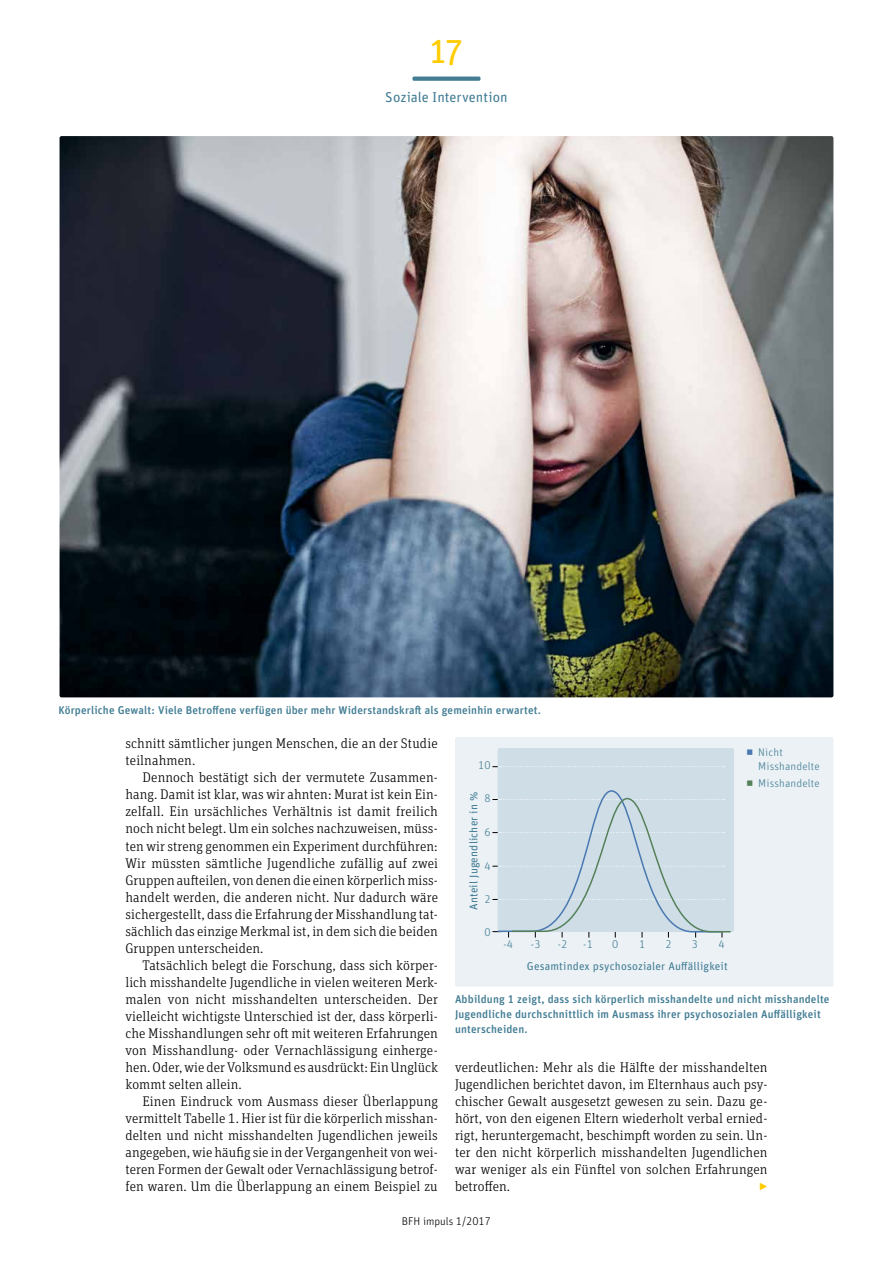
<style>
.page{position:relative;width:893px;height:1263px;background:#fff}
.page>*{position:absolute;margin:0;border:0;box-sizing:border-box;transform-origin:0 0}
.t1{font:36px "Unit Rounded Pro";color:#fc0}
.t2{font:300 16.5px "Unit Rounded Pro";color:#fc0}
.t3{font:14.25px "Unit Rounded Pro";color:#427d94}
.t4{font:300 13.95px/17px "Unit Slab Pro";letter-spacing:.01em;color:#000;text-align:justify}
.t5{font:500 11.25px/15px "Unit Rounded Pro";letter-spacing:.015em;color:#427d94}
.t6{font:11.25px "Unit Rounded Pro";letter-spacing:.015em;color:#427d94}
.t7{font:300 11.25px/13.5px "Unit Rounded Pro";letter-spacing:.015em;color:#427d94}
.t8{font:300 11.25px "Unit Rounded Pro";color:#000}
.s1{font-size:15px;color:#4a79b1}
.s2{font-size:15px;color:#55815a}
</style>
<div class="page">
<svg style="left:412px;top:77px;width:68px;height:4px"></svg>
<div style="left:455px;top:737px;width:378px;height:249px;background:#ebf1f5;border-radius:2px"></div>
<div style="left:498px;top:748px;width:236px;height:184px;background:#cedde6;border-radius:2px"></div>
<img style="left:60px;top:136px;width:773px;height:561px">
<svg style="left:493px;top:766px;width:231px;height:1px"></svg>
<svg style="left:493px;top:789px;width:238px;height:148px"></svg>
<h1 class="t1" style="left:430px;top:25px;width:35px">17</h1>
<p class="t3" style="left:385px;top:87px;width:124px">Soziale Intervention</p>
<p class="t5" style="left:58px;top:702px;width:484px">Körperliche Gewalt: Viele Betroffene verfügen über mehr Widerstandskraft als gemeinhin erwartet.</p>
<p class="t4" style="left:125px;top:735px;width:314px">schnitt sämtlicher jungen Menschen, die an der Studie teilnahmen.</p>
<p class="t4" style="left:125px;top:769px;width:314px;text-indent:17px">Dennoch bestätigt sich der vermutete Zusammen&shy;hang. Damit ist klar, was wir ahnten: Murat ist kein Ein&shy;zelfall. Ein ursächliches Verhältnis ist damit freilich noch nicht belegt. Um ein solches nachzuweisen, müss&shy;ten wir streng genommen ein Experiment durchführen:<br>Wir müssten sämtliche Jugendliche zufällig auf zwei Gruppen aufteilen, von denen die einen körperlich miss&shy;handelt werden, die anderen nicht. Nur dadurch wäre sichergestellt, dass die Erfahrung der Misshandlung tat&shy;sächlich das einzige Merkmal ist, in dem sich die beiden Gruppen unterscheiden.</p>
<p class="t4" style="left:125px;top:956px;width:314px;text-indent:17px">Tatsächlich belegt die Forschung, dass sich körper&shy;lich misshandelte Jugendliche in vielen weiteren Merk&shy;malen von nicht misshandelten unterscheiden. Der vielleicht wichtigste Unterschied ist der, dass körperli&shy;che Misshandlungen sehr oft mit weiteren Erfahrungen von Misshandlung- oder Vernachlässigung einherge&shy;hen. Oder, wie der Volksmund es ausdrückt: Ein Unglück kommt selten allein.</p>
<p class="t4" style="left:125px;top:1092px;width:314px;text-indent:17px">Einen Eindruck vom Ausmass dieser Überlappung vermittelt Tabelle 1. Hier ist für die körperlich misshan&shy;delten und nicht misshandelten Jugendlichen jeweils angegeben, wie häufig sie in der Vergangenheit von wei&shy;teren Formen der Gewalt oder Vernachlässigung betrof&shy;fen waren. Um die Überlappung an einem Beispiel zu</p>
<p class="t7" style="left:478px;top:758px;width:14px">10</p>
<p class="t7" style="left:484px;top:791px;width:8px">8</p>
<p class="t7" style="left:484px;top:825px;width:8px">6</p>
<p class="t7" style="left:484px;top:859px;width:8px">4</p>
<p class="t7" style="left:484px;top:892px;width:8px">2</p>
<p class="t7" style="left:484px;top:925px;width:8px">0</p>
<p class="t6" style="left:466px;top:910px;width:120px;rotate:-90deg">Anteil Jugendlicher in %</p>
<p class="t7" style="left:503px;top:937px;width:11px">-4</p>
<p class="t7" style="left:531px;top:937px;width:11px">-3</p>
<p class="t7" style="left:558px;top:937px;width:11px">-2</p>
<p class="t7" style="left:583px;top:937px;width:11px">-1</p>
<p class="t7" style="left:612px;top:937px;width:8px">0</p>
<p class="t7" style="left:639px;top:937px;width:8px">1</p>
<p class="t7" style="left:665px;top:937px;width:8px">2</p>
<p class="t7" style="left:692px;top:937px;width:8px">3</p>
<p class="t7" style="left:718px;top:937px;width:8px">4</p>
<p class="t6" style="left:527px;top:958px;width:202px">Gesamtindex psychosozialer Auffälligkeit</p>
<p class="t7" style="left:758px;top:745px;width:63px;text-indent:-12px"><span class="s1">▪</span> Nicht<br>Misshandelte</p>
<p class="t7" style="left:746px;top:776px;width:75px"><span class="s2">▪</span> Misshandelte</p>
<p class="t5" style="left:455px;top:991px;width:376px">Abbildung 1 zeigt, dass sich körperlich misshandelte und nicht misshandelte<br>Jugendliche durchschnittlich im Ausmass ihrer psychosozialen Auffälligkeit unterscheiden.</p>
<p class="t4" style="left:455px;top:1058px;width:314px">verdeutlichen: Mehr als die Hälfte der misshandelten Jugendlichen berichtet davon, im Elternhaus auch psy&shy;chischer Gewalt ausgesetzt gewesen zu sein. Dazu ge&shy;hört, von den eigenen Eltern wiederholt verbal ernied&shy;rigt, heruntergemacht, beschimpft worden zu sein. Un&shy;ter den nicht körperlich misshandelten Jugendlichen war weniger als ein Fünftel von solchen Erfahrungen betroffen.</p>
<p class="t2" style="left:759px;top:1176px;width:11px">▶</p>
<p class="t8" style="left:402px;top:1213px;width:91px">BFH impuls 1/2017</p>
</div>
